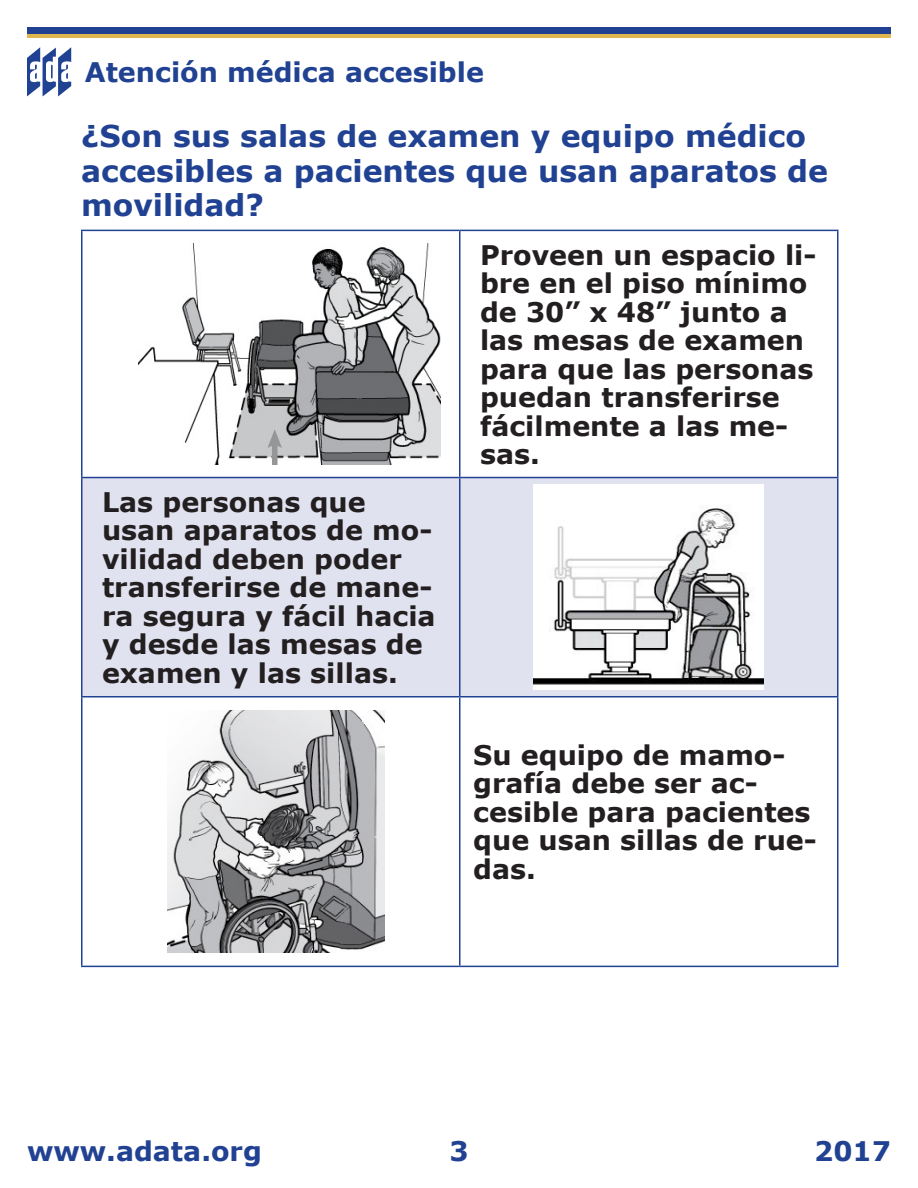
<style>
.page{position:relative;width:918px;height:1188px;background:#fff}
.page>*{position:absolute;margin:0;border:0;box-sizing:border-box;transform-origin:0 0}
.Subhead_1{font:700 30px/34.5px "Verdana";color:#214292}
.header_footer{font:700 27px/28.5px "Verdana";color:#231f20}
.t1{font:700 27px "Verdana";color:#214292}
.t2{font:700 26.1px "Calibri";color:#000;scale:.92 1}
</style>
<div class="page">
<div style="left:27px;top:27px;width:864px;height:7px;background:#214292"></div>
<hr style="left:27px;top:34px;width:864px;height:3px;background:#dfb64d">
<svg style="left:27px;top:47px;width:44px;height:49px"></svg>
<div style="left:82px;top:478px;width:755px;height:218px;background:#e0e2ef"></div>
<hr style="left:81px;top:230px;width:379px;height:1px;background:#214292">
<hr style="left:81px;top:231px;width:1px;height:246px;background:#214292">
<hr style="left:460px;top:230px;width:378px;height:1px;background:#214292">
<hr style="left:459px;top:231px;width:1px;height:246px;background:#214292">
<hr style="left:837px;top:231px;width:1px;height:246px;background:#214292">
<hr style="left:81px;top:477px;width:379px;height:1px;background:#214292">
<hr style="left:81px;top:478px;width:1px;height:218px;background:#214292">
<hr style="left:460px;top:477px;width:378px;height:1px;background:#214292">
<hr style="left:459px;top:478px;width:1px;height:218px;background:#214292">
<hr style="left:837px;top:478px;width:1px;height:218px;background:#214292">
<hr style="left:81px;top:696px;width:379px;height:1px;background:#214292">
<hr style="left:81px;top:697px;width:1px;height:269px;background:#214292">
<hr style="left:460px;top:696px;width:378px;height:1px;background:#214292">
<hr style="left:459px;top:697px;width:1px;height:269px;background:#214292">
<hr style="left:837px;top:697px;width:1px;height:269px;background:#214292">
<hr style="left:81px;top:966px;width:379px;height:1px;background:#214292">
<hr style="left:460px;top:966px;width:378px;height:1px;background:#214292">
<img style="left:139px;top:243px;width:302px;height:222px">
<div style="left:272px;top:442px;width:6px;height:23px;background:#969696"></div>
<svg style="left:268px;top:429px;width:14px;height:19px"></svg>
<img style="left:534px;top:484px;width:230px;height:206px">
<img style="left:167px;top:710px;width:217px;height:243px">
<p class="t1" style="left:85px;top:53px;width:401px">Atención médica accesible</p>
<h2 class="Subhead_1" style="left:81px;top:118px;width:749px">¿Son sus salas de examen y equipo médico accesibles a pacientes que usan aparatos de movilidad?</h2>
<h3 class="header_footer" style="left:102px;top:487px;width:335px">Las personas que usan aparatos de mo&shy;vilidad deben poder transferirse de mane&shy;ra segura y fácil hacia y desde las mesas de examen y las sillas.</h3>
<p class="t2" style="left:141px;top:500px;width:293px">(30 by 48 inches minimum)</p>
<h3 class="header_footer" style="left:480px;top:240px;width:338px">Proveen un espacio li&shy;bre en el piso mínimo de 30” x 48” junto a las mesas de examen para que las personas puedan transferirse fácilmente a las me&shy;sas.</h3>
<h3 class="header_footer" style="left:473px;top:740px;width:345px">Su equipo de mamo&shy;grafía debe ser ac&shy;cesible para pacientes que usan sillas de rue&shy;das.</h3>
<p class="t1" style="left:27px;top:1132px;width:236px">www.adata.org</p>
<p class="t1" style="left:449px;top:1132px;width:21px">3</p>
<p class="t1" style="left:814px;top:1132px;width:78px">2017</p>
</div>
